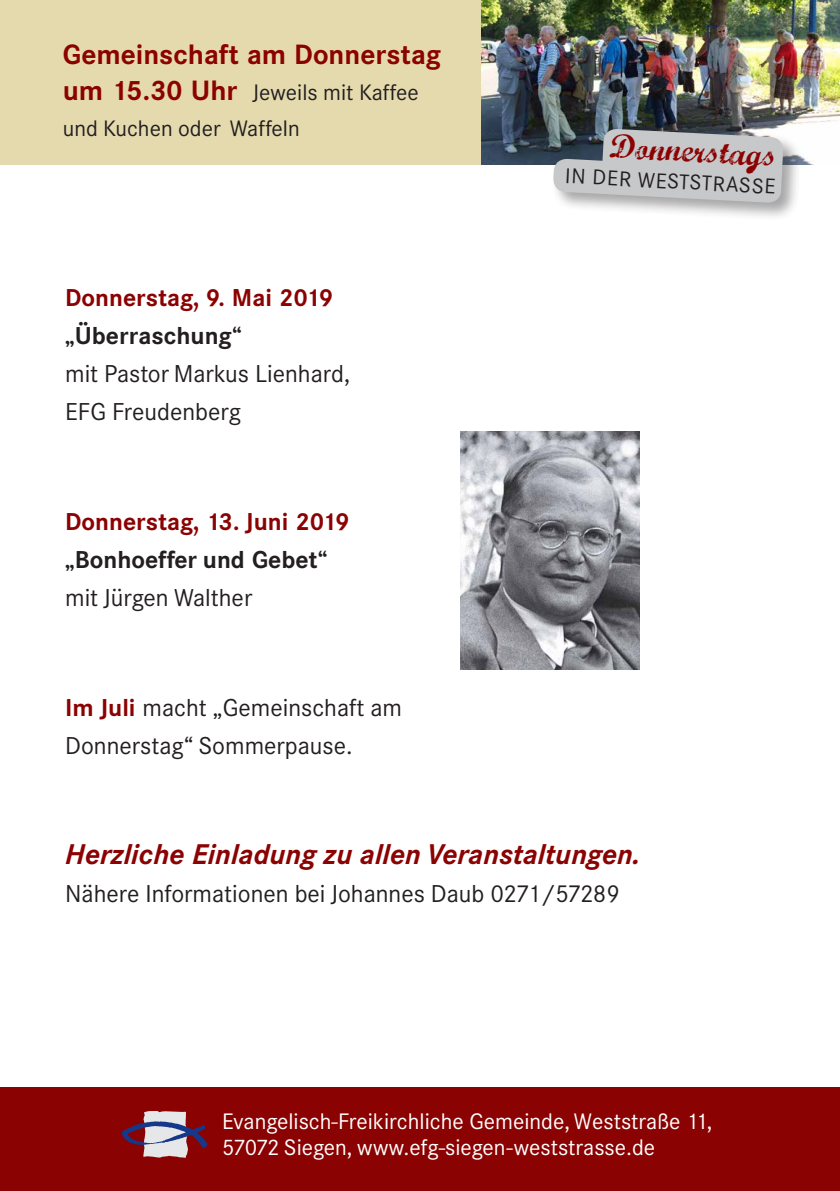
<style>
.page{position:relative;width:840px;height:1191px;background:#fff}
.page>*{position:absolute;margin:0;border:0;box-sizing:border-box;transform-origin:0 0}
.t1{font:33.4px "Marcelle Script";color:#8b0202}
.t2{font:italic 700 28px "Corporate SBQ";color:#8b0202}
.t3{font:700 27.4px "Corporate SBQ";color:#8b0202}
.t4{font:24px "Corporate SBQ";color:#231f20}
.t5{font:700 24px "Corporate SBQ";color:#8b0202}
.t6{font:700 24px "Corporate SBQ";color:#231f20}
.t7{font:22px "Corporate SBQ";color:#fff}
.t8{font:22px "Corporate SBQ";color:#231f20}
.t9{font:20.8px "Corporate SBQ";color:#231f20}
.s1{font-weight:700;font-size:27.4px;color:#8b0202}
.s2{font-weight:700;color:#8b0202}
</style>
<div class="page">
<div style="left:0;top:0;width:839px;height:164px;background:#e5daae"></div>
<img style="left:481px;top:0;width:358px;height:164px">
<div style="left:0;top:1087px;width:839px;height:104px;background:#8b0202"></div>
<svg style="left:122px;top:1111px;width:85px;height:46px"></svg>
<div style="left:550px;top:126px;width:251px;height:95px;background:#231f20;opacity:.4"></div>
<svg style="left:552px;top:128px;width:231px;height:75px"></svg>
<img style="left:460px;top:431px;width:179px;height:238px">
<p class="t3" style="left:63px;top:38px;width:380px">Gemeinschaft am Donnerstag</p>
<p class="t8" style="left:63px;top:80px;width:357px"><span class="s1">um 15.30 Uhr</span> Jeweils mit Kaffee</p>
<p class="t8" style="left:63px;top:116px;width:238px">und Kuchen oder Waffeln</p>
<p class="t5" style="left:65px;top:283px;width:269px">Donnerstag, 9. Mai 2019</p>
<p class="t6" style="left:65px;top:321px;width:178px">„Überraschung“</p>
<p class="t4" style="left:65px;top:359px;width:286px">mit Pastor Markus Lienhard,</p>
<p class="t4" style="left:65px;top:397px;width:177px">EFG Freudenberg</p>
<p class="t5" style="left:65px;top:507px;width:286px">Donnerstag, 13. Juni 2019</p>
<p class="t6" style="left:65px;top:545px;width:263px">„Bonhoeffer und Gebet“</p>
<p class="t4" style="left:65px;top:583px;width:189px">mit Jürgen Walther</p>
<p class="t4" style="left:65px;top:693px;width:338px"><span class="s2">Im Juli</span> macht „Gemeinschaft am</p>
<p class="t4" style="left:65px;top:731px;width:289px">Donnerstag“ Sommerpause.</p>
<p class="t1" style="left:611px;top:123px;width:168px;rotate:3deg">Donnerstags</p>
<p class="t9" style="left:565px;top:163px;width:212px;rotate:3deg">IN DER WESTSTRASSE</p>
<p class="t2" style="left:65px;top:836px;width:576px">Herzliche Einladung zu allen Veranstaltungen.</p>
<p class="t4" style="left:65px;top:879px;width:556px">Nähere Informationen bei Johannes Daub 0271/57289</p>
<p class="t7" style="left:222px;top:1108px;width:491px">Evangelisch-Freikirchliche Gemeinde, Weststraße 11,</p>
<p class="t7" style="left:222px;top:1134px;width:434px">57072 Siegen, www.efg-siegen-weststrasse.de</p>
</div>
